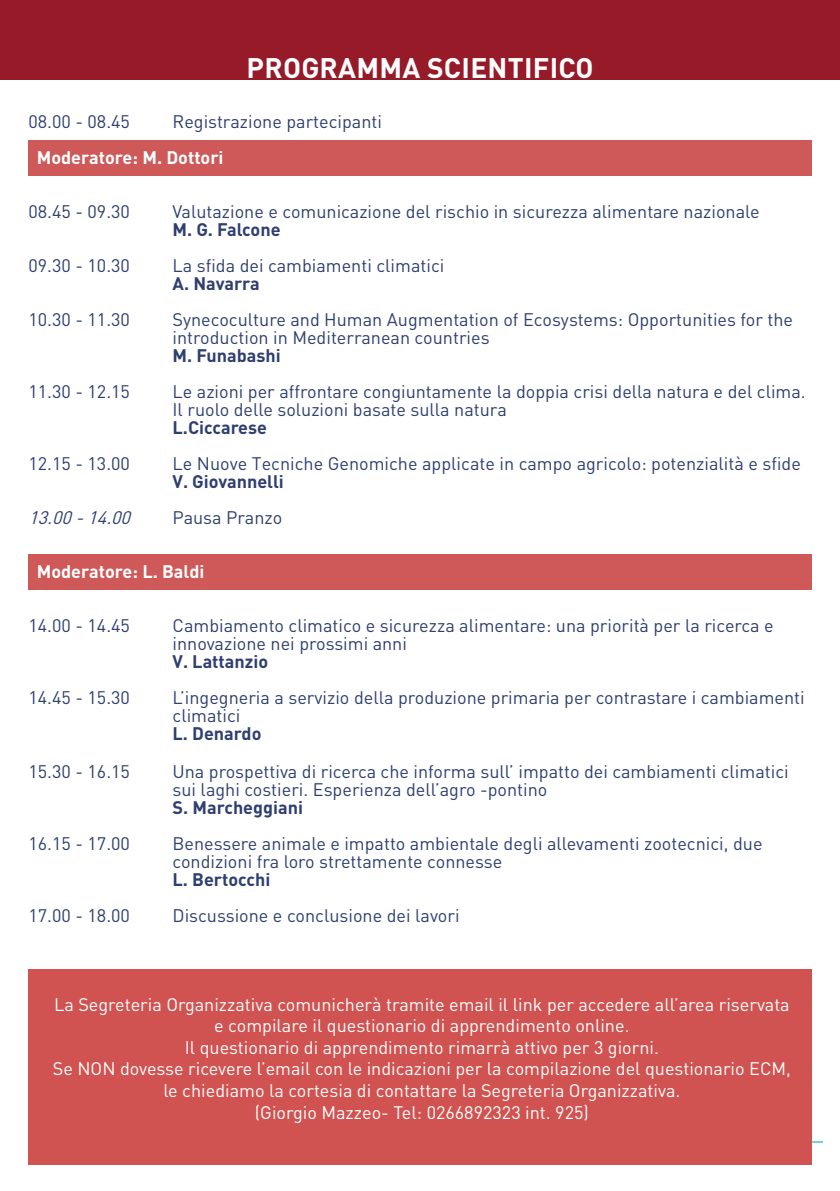
<style>
.page{position:relative;width:840px;height:1191px;background:#fff}
.page>*{position:absolute;margin:0;border:0;box-sizing:border-box;transform-origin:0 0}
.t1{font:700 28px "DIN Pro";letter-spacing:.01em;color:#fff}
.t2{font:18px/18px "DIN Pro";color:#2e3f70}
.t3{font:18px/21.6px "DIN Pro";color:#fff;text-align:center}
.t4{font:700 18px "DIN Pro";color:#2e3f70}
.t5{font:700 18px "DIN Pro";color:#fff}
.t6{font:italic 18px "DIN Pro";color:#2e3f70}
.s1{font-weight:700}
</style>
<div class="page">
<div style="left:28px;top:140px;width:783px;height:36px;background:#ce5958"></div>
<div style="left:0;top:0;width:839px;height:79px;background:#971a28"></div>
<hr style="left:40px;top:1140px;width:782px;height:2px;background:#7bc8d0">
<div style="left:28px;top:554px;width:783px;height:36px;background:#ce5958"></div>
<div style="left:28px;top:969px;width:783px;height:195px;background:#d05351"></div>
<p class="t1" style="left:246px;top:49px;width:348px">PROGRAMMA SCIENTIFICO</p>
<p class="t2" style="left:28px;top:112px;width:103px">08.00 - 08.45</p>
<p class="t2" style="left:172px;top:112px;width:211px">Registrazione partecipanti</p>
<p class="t5" style="left:37px;top:145px;width:188px">Moderatore: M. Dottori</p>
<p class="t2" style="left:28px;top:202px;width:103px">08.45 - 09.30</p>
<p class="t2" style="left:172px;top:202px;width:588px">Valutazione e comunicazione del rischio in sicurezza alimentare nazionale</p>
<p class="t4" style="left:172px;top:217px;width:109px">M. G. Falcone</p>
<p class="t2" style="left:28px;top:256px;width:103px">09.30 - 10.30</p>
<p class="t2" style="left:172px;top:256px;width:273px">La sfida dei cambiamenti climatici</p>
<p class="t4" style="left:172px;top:271px;width:89px">A. Navarra</p>
<p class="t2" style="left:28px;top:310px;width:103px">10.30 - 11.30</p>
<p class="t2" style="left:172px;top:310px;width:621px">Synecoculture and Human Augmentation of Ecosystems: Opportunities for the introduction in Mediterranean countries</p>
<p class="t4" style="left:172px;top:343px;width:110px">M. Funabashi</p>
<p class="t2" style="left:28px;top:382px;width:103px">11.30 - 12.15</p>
<p class="t2" style="left:172px;top:382px;width:634px">Le azioni per affrontare congiuntamente la doppia crisi della natura e del clima.<br>Il ruolo delle soluzioni basate sulla natura</p>
<p class="t4" style="left:172px;top:415px;width:96px">L.Ciccarese</p>
<p class="t2" style="left:28px;top:454px;width:103px">12.15 - 13.00</p>
<p class="t2" style="left:172px;top:454px;width:629px">Le Nuove Tecniche Genomiche applicate in campo agricolo: potenzialità e sfide<br><span class="s1">V. Giovannelli</span></p>
<p class="t6" style="left:28px;top:505px;width:109px">13.00-14.00</p>
<p class="t2" style="left:172px;top:508px;width:111px">Pausa Pranzo</p>
<p class="t5" style="left:37px;top:559px;width:169px">Moderatore: L. Baldi</p>
<p class="t2" style="left:28px;top:616px;width:103px">14.00 - 14.45</p>
<p class="t2" style="left:172px;top:616px;width:602px">Cambiamento climatico e sicurezza alimentare: una priorità per la ricerca e innovazione nei prossimi anni</p>
<p class="t4" style="left:172px;top:649px;width:97px">V. Lattanzio</p>
<p class="t2" style="left:28px;top:688px;width:103px">14.45 - 15.30</p>
<p class="t2" style="left:172px;top:688px;width:633px">L’ingegneria a servizio della produzione primaria per contrastare i cambiamenti climatici</p>
<p class="t4" style="left:172px;top:721px;width:90px">L. Denardo</p>
<p class="t2" style="left:28px;top:762px;width:103px">15.30 - 16.15</p>
<p class="t2" style="left:172px;top:762px;width:617px">Una prospettiva di ricerca che informa sull’ impatto dei cambiamenti climatici sui laghi costieri. Esperienza dell’agro -pontino</p>
<p class="t4" style="left:172px;top:795px;width:132px">S. Marcheggiani</p>
<p class="t2" style="left:28px;top:834px;width:103px">16.15 - 17.00</p>
<p class="t2" style="left:172px;top:834px;width:591px">Benessere animale e impatto ambientale degli allevamenti zootecnici, due condizioni fra loro strettamente connesse</p>
<p class="t4" style="left:172px;top:867px;width:99px">L. Bertocchi</p>
<p class="t2" style="left:28px;top:906px;width:103px">17.00 - 18.00</p>
<p class="t2" style="left:172px;top:906px;width:288px">Discussione e conclusione dei lavori</p>
<p class="t3" style="left:54px;top:992px;width:736px">La Segreteria Organizzativa comunicherà tramite email il link per accedere all’area riservata e compilare il questionario di apprendimento online.</p>
<p class="t3" style="left:185px;top:1035px;width:475px">Il questionario di apprendimento rimarrà attivo per 3 giorni.</p>
<p class="t3" style="left:53px;top:1057px;width:739px">Se NON dovesse ricevere l’email con le indicazioni per la compilazione del questionario ECM, le chiediamo la cortesia di contattare la Segreteria Organizzativa.</p>
<p class="t3" style="left:255px;top:1100px;width:335px">(Giorgio Mazzeo- Tel: 0266892323 int. 925)</p>
</div>
